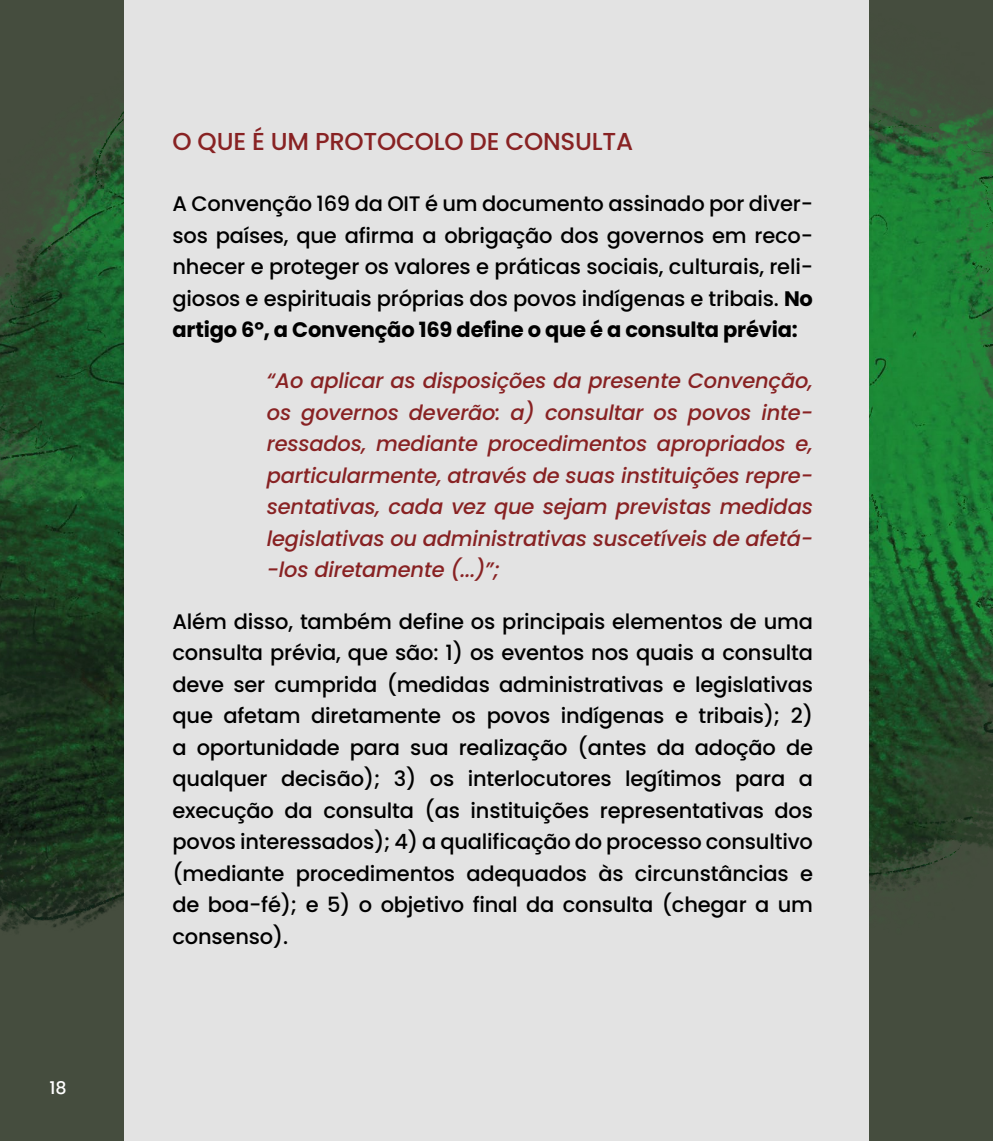
<style>
.page{position:relative;width:993px;height:1141px;background:#fff}
.page>*{position:absolute;margin:0;border:0;box-sizing:border-box;transform-origin:0 0}
.t1{font:500 24.5px "Poppins";letter-spacing:-.01em;color:#882223}
.t2{font:500 21px/31.5px "Poppins";letter-spacing:-.01em;color:#000;text-align:justify}
.t3{font:italic 500 21px/31.5px "Poppins";letter-spacing:-.01em;color:#882223;text-align:justify}
.t4{font:500 17.5px "Poppins";color:#fff}
.s1{font-weight:700}
</style>
<div class="page">
<img style="left:0;top:0;width:992px;height:1141px">
<div style="left:124px;top:0;width:744px;height:1141px;background:#e3e3e3"></div>
<p class="t4" style="left:49px;top:1078px;width:19px">18</p>
<p class="t1" style="left:172px;top:127px;width:462px">O QUE É UM PROTOCOLO DE CONSULTA</p>
<p class="t2" style="left:172px;top:188px;width:641px">A Convenção 169 da OIT é um documento assinado por diver&shy;sos países, que afirma a obrigação dos governos em reco&shy;nhecer e proteger os valores e práticas sociais, culturais, reli&shy;giosos e espirituais próprias dos povos indígenas e tribais. <span class="s1">No artigo 6º, a Convenção 169 define o que é a consulta prévia:</span></p>
<p class="t3" style="left:267px;top:365px;width:547px">“Ao aplicar as disposições da presente Convenção, os governos deverão: a) consultar os povos inte&shy;ressados, mediante procedimentos apropriados e, particularmente, através de suas instituições repre&shy;sentativas, cada vez que sejam previstas medidas legislativas ou administrativas suscetíveis de afetá--los diretamente (...)”;</p>
<p class="t2" style="left:172px;top:606px;width:641px">Além disso, também define os principais elementos de uma consulta prévia, que são: 1) os eventos nos quais a consulta deve ser cumprida (medidas administrativas e legislativas que afetam diretamente os povos indígenas e tribais); 2) a oportunidade para sua realização (antes da adoção de qualquer decisão); 3) os interlocutores legítimos para a execução da consulta (as instituições representativas dos povos interessados); 4) a qualificação do processo consultivo (mediante procedimentos adequados às circunstâncias e de boa-fé); e 5) o objetivo final da consulta (chegar a um consenso).</p>
</div>
